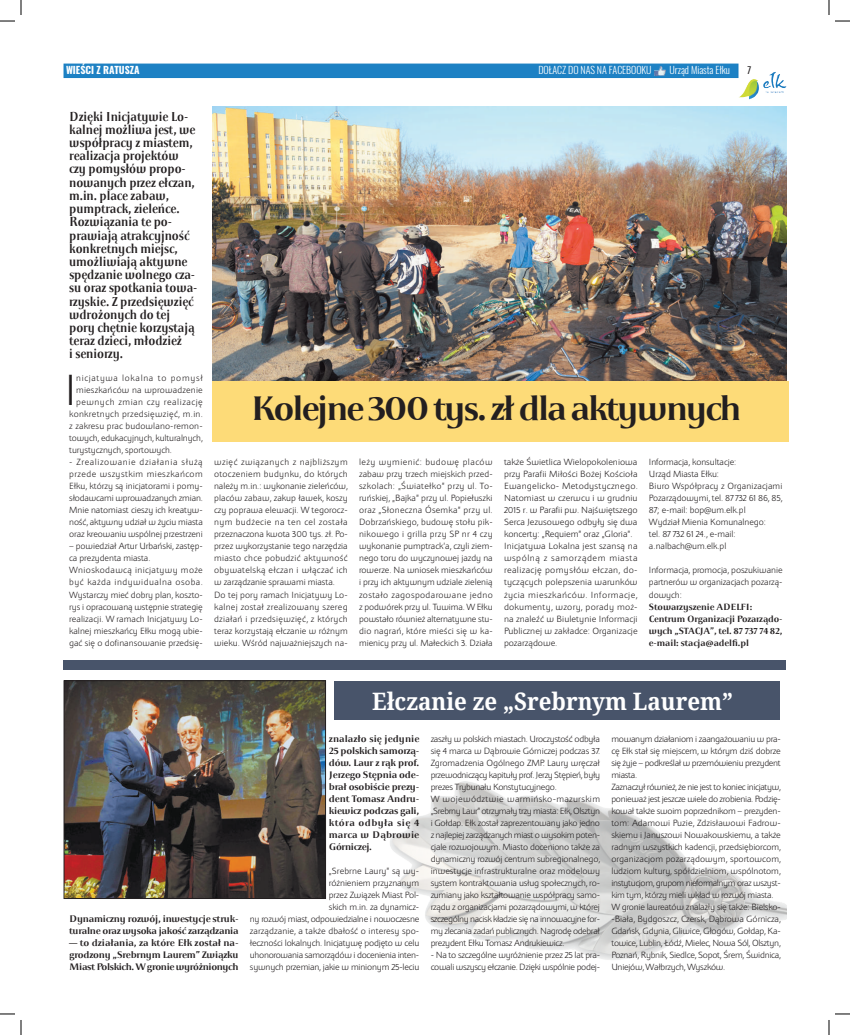
<style>
.page{position:relative;width:850px;height:1035px;background:#fff}
.page>*{position:absolute;margin:0;border:0;box-sizing:border-box;transform-origin:0 0}
.t1{font:46.2px "Apolonia Nova Lekka OT";color:#231f20}
.t2{font:700 36px "Apolonia TT";letter-spacing:-.06em;color:#231f20}
.t3{font:700 24px "Noto Serif";color:#fff;scale:.93 1}
.t4{font:700 13.6px/13.2px "Apolonia TT";letter-spacing:-.005em;color:#231f20;scale:.87 1}
.t5{font:700 10px/12px "Apolonia TT";letter-spacing:-.025em;color:#231f20;text-align:justify}
.t6{font:300 10px "Oswald";letter-spacing:-.005em;color:#fff}
.t7{font:700 10px "Oswald";letter-spacing:-.005em;color:#fff}
.t8{font:9.5px/12px "Apolonia Nova Lekka OT";letter-spacing:-.005em;color:#231f20}
.t9{font:9.5px/12px "Apolonia Nova Lekka OT";letter-spacing:-.03em;color:#231f20}
.t10{font:9.5px/12px "Apolonia Nova Lekka OT";letter-spacing:-.025em;color:#231f20}
.t11{font:700 9.5px/12px "Apolonia TT";letter-spacing:-.01em;color:#231f20}
.t12{font:9.5px "Apolonia Nova Lekka OT";letter-spacing:.03em;color:#231f20}
.t13{font:9.5px "Apolonia Nova Lekka OT";letter-spacing:.015em;color:#231f20}
.t14{font:9.5px "Apolonia Nova Lekka OT";letter-spacing:.02em;color:#231f20}
.t15{font:9.5px "Apolonia Nova Lekka OT";letter-spacing:.055em;color:#231f20}
.t16{font:9.5px "Apolonia Nova Lekka OT";letter-spacing:.075em;color:#231f20}
.t17{font:italic 9.5px "Oswald";color:#231f20}
</style>
<div class="page">
<div style="left:64px;top:64px;width:674px;height:14px;background:#1d81c4"></div>
<img style="left:738px;top:72px;width:48px;height:27px">
<svg style="left:655px;top:66px;width:11px;height:9px"></svg>
<img style="left:212px;top:106px;width:574px;height:275px">
<img style="left:390px;top:781px;width:396px;height:179px">
<div style="left:212px;top:381px;width:576px;height:60px;background:#fddb78"></div>
<div style="left:334px;top:681px;width:446px;height:38px;background:#48546a"></div>
<img style="left:66px;top:682px;width:258px;height:214px">
<div style="left:64px;top:680px;width:262px;height:218px;border:1px solid #231f20"></div>
<div style="left:64px;top:660px;width:722px;height:9px;background:#48546a"></div>
<svg style="left:0;top:0;width:22px;height:22px"></svg>
<svg style="left:0;top:1013px;width:22px;height:21px"></svg>
<svg style="left:828px;top:0;width:22px;height:22px"></svg>
<svg style="left:828px;top:1013px;width:22px;height:21px"></svg>
<p class="t7" style="left:66px;top:63px;width:75px">WIEŚCI Z RATUSZA</p>
<p class="t6" style="left:538px;top:64px;width:115px">DOŁACZ DO NAS NA FACEBOOKU</p>
<p class="t6" style="left:669px;top:64px;width:62px">Urząd Miasta Ełku</p>
<p class="t17" style="left:747px;top:63px;width:6px">7</p>
<p class="t4" style="left:69px;top:110px;width:149px">Dzięki Inicjatywie Lo&shy;kalnej możliwa jest, we współpracy z miastem, realizacja projektów czy pomysłów propo&shy;nowanych przez ełczan, m.in. place zabaw, pumptrack, zieleńce.<br>Rozwiązania te po&shy;prawiają atrakcyjność konkretnych miejsc, umożliwiają aktywne spędzanie wolnego cza&shy;su oraz spotkania towa&shy;rzyskie. Z przedsięwzięć wdrożonych do tej pory chętnie korzystają teraz dzieci, młodzież<br>i seniorzy.</p>
<h1 class="t1" style="left:65px;top:365px;width:13px">I</h1>
<p class="t16" style="left:76px;top:373px;width:128px">nicjatywa lokalna to pomysł</p>
<p class="t14" style="left:76px;top:385px;width:128px">mieszkańców na wprowadzenie</p>
<p class="t15" style="left:76px;top:397px;width:128px">pewnych zmian czy realizację</p>
<p class="t12" style="left:69px;top:409px;width:135px">konkretnych przedsięwzięć, m.in.</p>
<p class="t13" style="left:69px;top:421px;width:135px">z zakresu prac budowlano-remon-</p>
<p class="t8" style="left:69px;top:432px;width:135px">towych, edukacyjnych, kulturalnych,</p>
<p class="t8" style="left:69px;top:444px;width:104px">turystycznych, sportowych.</p>
<p class="t8" style="left:69px;top:456px;width:135px;text-align:justify">- Zrealizowanie działania służą przede wszystkim mieszkańcom Ełku, którzy są inicjatorami i pomy&shy;słodawcami wprowadzanych zmian.<br>Mnie natomiast cieszy ich kreatyw&shy;ność, aktywny udział w życiu miasta oraz kreowaniu wspólnej przestrzeni</p>
<p class="t8" style="left:69px;top:540px;width:135px">– powiedział Artur Urbański, zastęp&shy;ca prezydenta miasta.<br>Wnioskodawcą inicjatywy może być każda indywidualna osoba.<br>Wystarczy mieć dobry plan, koszto&shy;rys i opracowaną wstępnie strategię realizacji. W ramach Inicjatywy Lo&shy;kalnej mieszkańcy Ełku mogą ubie&shy;gać się o dofinansowanie przedsię-</p>
<h2 class="t2" style="left:250px;top:386px;width:493px">Kolejne 300 tys. zł dla aktywnych</h2>
<p class="t8" style="left:214px;top:456px;width:135px">wzięć związanych z najbliższym otoczeniem budynku, do których należy m.in.: wykonanie zieleńców, placów zabaw, zakup ławek, koszy czy poprawa elewacji. W tegorocz&shy;nym budżecie na ten cel została przeznaczona kwota 300 tys. zł. Po&shy;przez wykorzystanie tego narzędzia miasto chce pobudzić aktywność obywatelską ełczan i włączać ich w zarządzanie sprawami miasta.<br>Do tej pory ramach Inicjatywy Lo&shy;kalnej został zrealizowany szereg działań i przedsięwzięć, z których teraz korzystają ełczanie w różnym wieku. Wśród najważniejszych na-</p>
<p class="t8" style="left:359px;top:456px;width:135px;text-align:justify">leży wymienić: budowę placów zabaw przy trzech miejskich przed&shy;szkolach: „Światełko” przy ul. To&shy;ruńskiej, „Bajka” przy ul. Popiełuszki oraz „Słoneczna Ósemka” przy ul.<br>Dobrzańskiego, budowę stołu pik&shy;nikowego i grilla przy SP nr 4 czy wykonanie pumptrack’a, czyli ziem&shy;nego toru do wyczynowej jazdy na rowerze. Na wniosek mieszkańców i przy ich aktywnym udziale zielenią zostało zagospodarowane jedno z podwórek przy ul. Tuwima. W Ełku powstało również alternatywne stu&shy;dio nagrań, które mieści się w ka&shy;mienicy przy ul. Małeckich 3. Działa</p>
<p class="t8" style="left:504px;top:456px;width:135px">także Świetlica Wielopokoleniowa przy Parafii Miłości Bożej Kościoła<br>Ewangelicko- Metodystycznego.<br>Natomiast w czerwcu i w grudniu<br>2015 r. w Parafii pw. Najświętszego<br>Serca Jezusowego odbyły się dwa koncerty: „Requiem” oraz „Gloria”.<br>Inicjatywa Lokalna jest szansą na wspólną z samorządem miasta realizację pomysłów ełczan, do&shy;tyczących polepszenia warunków życia mieszkańców. Informacje, dokumenty, wzory, porady moż&shy;na znaleźć w Biuletynie Informacji<br>Publicznej w zakładce: Organizacje pozarządowe.</p>
<p class="t8" style="left:649px;top:456px;width:135px">Informacja, konsultacje:<br>Urząd Miasta Ełku:<br>Biuro Współpracy z Organizacjami<br>Pozarządowymi, tel. 87 732 61 86, 85,<br>87; e-mail: bop@um.elk.pl<br>Wydział Mienia Komunalnego:<br>tel. 87 732 61 24., e-mail: a.nalbach@um.elk.pl</p>
<p class="t8" style="left:649px;top:564px;width:135px;text-align:justify">Informacja, promocja, poszukiwanie partnerów w organizacjach pozarzą&shy;dowych:</p>
<p class="t11" style="left:649px;top:600px;width:135px">Stowarzyszenie ADELFI:<br>Centrum Organizacji Pozarządo&shy;wych „STACJA”, tel. 87 737 74 82, e-mail: stacja@adelfi.pl</p>
<h3 class="t3" style="left:372px;top:684px;width:390px">Ełczanie ze „Srebrnym Laurem”</h3>
<p class="t5" style="left:69px;top:912px;width:171px">Dynamiczny rozwój, inwestycje struk&shy;turalne oraz wysoka jakość zarządzania</p>
<p class="t5" style="left:69px;top:936px;width:171px">— to działania, za które Ełk został na&shy;grodzony „Srebrnym Laurem” Związku Miast Polskich. Wgronie wyróżnionych</p>
<p class="t5" style="left:329px;top:732px;width:92px">znalazło się jedynie 25 polskich samorzą&shy;dów. Laur z rąk prof.<br>Jerzego Stępnia ode&shy;brał osobiście prezy&shy;dent Tomasz Andru&shy;kiewicz podczas gali, która odbyła się 4 marca w Dąbrowie Górniczej.</p>
<p class="t8" style="left:250px;top:864px;width:171px;text-align:right">„Srebrne Laury” są wy-<br>różnieniem przyznanym<br>przez Związek Miast Pol-<br>skich m.in. za dynamicz-<br>ny rozwój miast, odpowiedzialne i nowoczesne zarządzanie, a także dbałość o interesy spo&shy;łeczności lokalnych. Inicjatywę podjęto w celu uhonorowania samorządów i docenienia inten&shy;sywnych przemian, jakie w minionym 25-leciu</p>
<p class="t9" style="left:431px;top:732px;width:171px">zaszły w polskich miastach. Uroczystość odbyła się 4 marca w Dąbrowie Górniczej podczas 37.<br>Zgromadzenia Ogólnego ZMP. Laury wręczał przewodniczący kapituły prof. Jerzy Stępień, były prezes Trybunału Konstytucyjnego.<br>W województwie warmińsko-mazurskim „Srebrny Laur” otrzymały trzy miasta: Ełk, Olsztyn i Gołdap. Ełk został zaprezentowany jako jedno z najlepiej zarządzanych miast o wysokim poten&shy;cjale rozwojowym. Miasto doceniono także za dynamiczny rozwój centrum subregionalnego, inwestycje infrastrukturalne oraz modelowy system kontraktowania usług społecznych, ro&shy;zumiany jako kształtowanie współpracy samo&shy;rządu z organizacjami pozarządowymi, w której szczególny nacisk kładzie się na innowacyjne for&shy;my zlecania zadań publicznych. Nagrodę odebrał prezydent Ełku Tomasz Andrukiewicz.</p>
<p class="t9" style="left:431px;top:948px;width:171px">- Na to szczególne wyróżnienie przez 25 lat pra&shy;cowali wszyscy ełczanie. Dzięki wspólnie podej-</p>
<p class="t10" style="left:611px;top:732px;width:171px">mowanym działaniom i zaangażowaniu w pra&shy;cę Ełk stał się miejscem, w którym dziś dobrze się żyje – podkreślał w przemówieniu prezydent miasta.<br>Zaznaczył również, że nie jest to koniec inicjatyw, ponieważ jest jeszcze wiele do zrobienia. Podzię&shy;kował także swoim poprzednikom – prezyden&shy;tom: Adamowi Puzie, Zdzisławowi Fadrow&shy;skiemu i Januszowi Nowakowskiemu, a także radnym wszystkich kadencji, przedsiębiorcom, organizacjom pozarządowym, sportowcom, ludziom kultury, spółdzielniom, wspólnotom, instytucjom, grupom nieformalnym oraz wszyst&shy;kim tym, którzy mieli wkład w rozwój miasta.<br>W gronie laureatów znalazły się także: Bielsko--Biała, Bydgoszcz, Czersk, Dąbrowa Górnicza, Gdańsk, Gdynia, Gliwice, Głogów, Gołdap, Ka&shy;towice, Lublin, Łódź, Mielec, Nowa Sól, Olsztyn, Poznań, Rybnik, Siedlce, Sopot, Śrem, Świdnica, Uniejów, Wałbrzych, Wyszków.</p>
</div>
